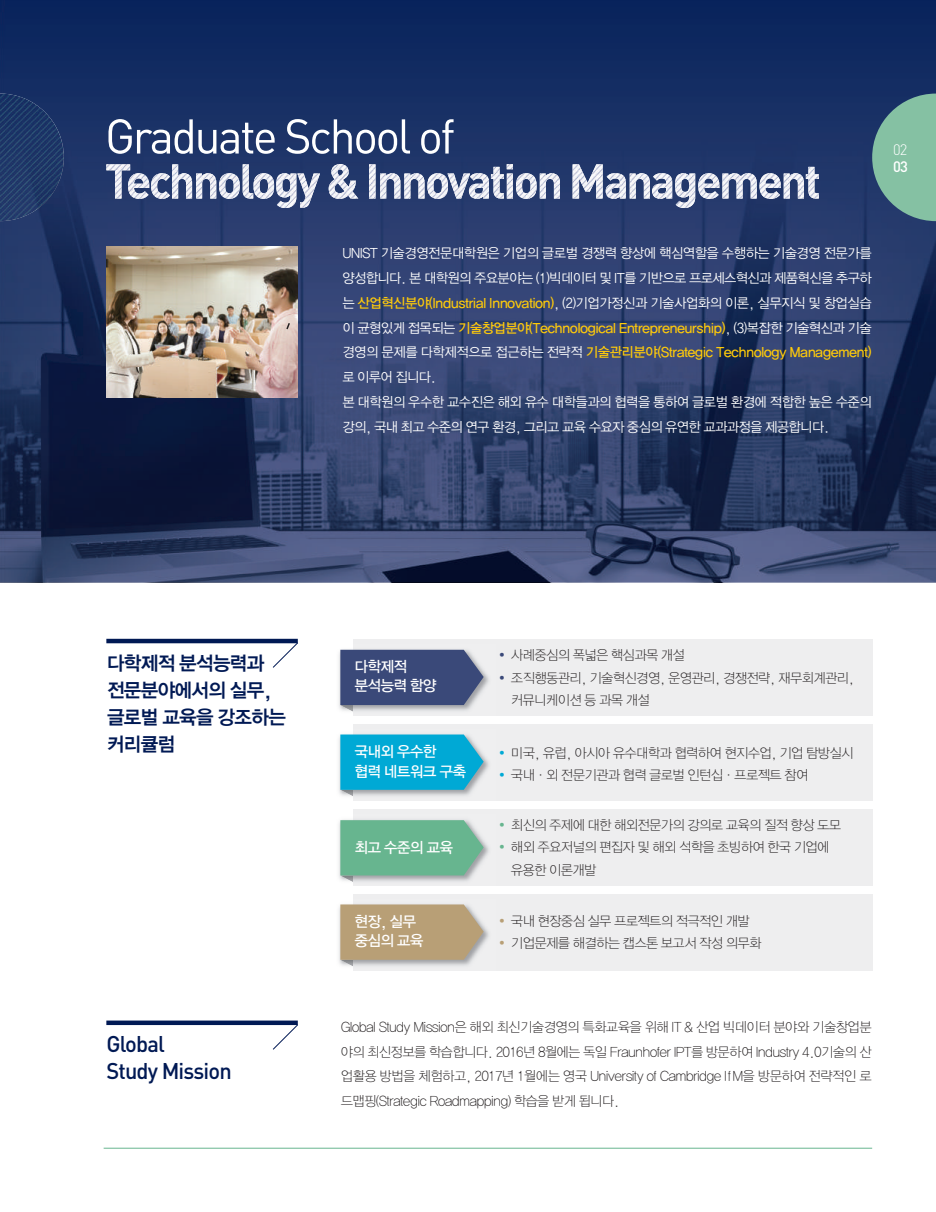
<style>
.page{position:relative;width:936px;height:1212px;background:#fff}
.page>*{position:absolute;margin:0;border:0;box-sizing:border-box;transform-origin:0 0}
.t1{font:500 22.5px/27px "DIN";letter-spacing:-.04em;color:#001954}
.t2{font:19.5px/27px "YGO145";letter-spacing:-.105em;color:#001954}
.t3{font:15px/19.5px "YGO135";letter-spacing:-.105em;color:#fff}
.t4{font:300 15px "DIN";color:#fff}
.t5{font:500 15px "DIN";color:#fff}
.t6{font:13.5px/24.8px "YGO115";letter-spacing:-.105em;color:#231f20}
.t7{font:13.5px/24.8px "YGO125";letter-spacing:-.105em;color:#fff;text-align:justify}
.t8{font:13.5px/24.8px "YGO135";letter-spacing:-.105em;color:#feca0a}
.s1{font-family:"YGO135";color:#feca0a}
.s2{font-family:"YGO125";color:#fff}
.s3{font-family:"Myriad Hebrew";font-weight:300;font-size:27px;color:#3a4979}
.s4{font-family:"Myriad Hebrew";font-weight:300;font-size:27px;color:#00a9d5}
.s5{font-family:"Myriad Hebrew";font-weight:300;font-size:27px;color:#67b58f}
.s6{font-family:"Myriad Hebrew";font-weight:300;font-size:27px;color:#b89f76}
</style>
<div class="page">
<img style="left:0;top:0;width:935px;height:583px">
<img style="left:0;top:94px;width:64px;height:127px">
<div style="left:353px;top:639px;width:519px;height:77px;background:#eeeeef"></div>
<div style="left:353px;top:724px;width:519px;height:77px;background:#eeeeef"></div>
<div style="left:353px;top:809px;width:519px;height:77px;background:#eeeeef"></div>
<div style="left:353px;top:894px;width:519px;height:77px;background:#eeeeef"></div>
<img style="left:339px;top:649px;width:14px;height:63px">
<img style="left:353px;top:649px;width:136px;height:41px">
<svg style="left:340px;top:650px;width:143px;height:61px;background:#505d86"></svg>
<img style="left:339px;top:737px;width:1px;height:56px">
<img style="left:483px;top:755px;width:6px;height:20px">
<svg style="left:340px;top:734px;width:143px;height:62px;background:#22afd4"></svg>
<img style="left:339px;top:819px;width:14px;height:59px">
<img style="left:483px;top:840px;width:6px;height:20px">
<svg style="left:340px;top:820px;width:143px;height:62px;background:#77b899"></svg>
<img style="left:339px;top:907px;width:1px;height:56px">
<img style="left:483px;top:925px;width:6px;height:20px">
<svg style="left:340px;top:904px;width:143px;height:62px;background:#bba684"></svg>
<svg style="left:424px;top:164px;width:394px;height:44px;background:#6b789b"></svg>
<img style="left:106px;top:164px;width:318px;height:44px">
<svg style="left:108px;top:119px;width:345px;height:35px"></svg>
<img style="left:106px;top:247px;width:192px;height:150px">
<hr style="left:106px;top:639px;width:192px;height:4px;background:#001954">
<div style="left:106px;top:1020px;width:192px;height:5px;background:#001954"></div>
<svg style="left:285px;top:321px;width:6px;height:10px"></svg>
<svg style="left:872px;top:94px;width:63px;height:127px;background:#6ea296"></svg>
<svg style="left:272px;top:642px;width:26px;height:26px"></svg>
<svg style="left:272px;top:1024px;width:26px;height:26px"></svg>
<hr style="left:104px;top:1148px;width:768px;height:1px;background:#67b58f">
<p class="t4" style="left:893px;top:141px;width:16px">02</p>
<p class="t5" style="left:893px;top:157px;width:16px">03</p>
<p class="t7" style="left:342px;top:241px;width:531px">UNIST 기술경영전문대학원은 기업의 글로벌 경쟁력 향상에 핵심역할을 수행하는 기술경영 전문가를 양성합니다. 본 대학원의 주요분야는 (1)빅데이터 및 IT를 기반으로 프로세스혁신과 제품혁신을 추구하 는 <span class="s1">산업혁신분야(Industrial Innovation)</span>, (2)기업가정신과 기술사업화의 이론, 실무지식 및 창업실습</p>
<p class="t8" style="left:342px;top:316px;width:531px"><span class="s2">이 균형있게 접목되는</span> 기술창업분야(Technological Entrepreneurship)<span class="s2">, (3)복잡한 기술혁신과 기술 경영의 문제를 다학제적으로 접근하는 전략적</span> 기술관리분야(Strategic Technology Management)</p>
<p class="t7" style="left:342px;top:365px;width:531px;text-align:left">로 이루어 집니다.<br>본 대학원의 우수한 교수진은 해외 유수 대학들과의 협력을 통하여 글로벌 환경에 적합한 높은 수준의 강의, 국내 최고 수준의 연구 환경, 그리고 교육 수요자 중심의 유연한 교과과정을 제공합니다.</p>
<h2 class="t2" style="left:106px;top:650px;width:182px">다학제적 분석능력과 전문분야에서의 실무, 글로벌 교육을 강조하는 커리큘럼</h2>
<p class="t3" style="left:354px;top:657px;width:85px">다학제적 분석능력 함양</p>
<p class="t3" style="left:354px;top:742px;width:114px">국내외 우수한 협력 네트워크 구축</p>
<p class="t3" style="left:354px;top:838px;width:101px">최고 수준의 교육</p>
<p class="t3" style="left:354px;top:912px;width:72px">현장, 실무 중심의 교육</p>
<p class="t6" style="left:497px;top:643px;width:189px"><span class="s3">•</span> 사례중심의 폭넓은 핵심과목 개설</p>
<p class="t6" style="left:510px;top:667px;width:345px;line-height:22.5px;text-indent:-13px"><span class="s3">•</span> 조직행동관리, 기술혁신경영, 운영관리, 경쟁전략, 재무회계관리, 커뮤니케이션 등 과목 개설</p>
<p class="t6" style="left:497px;top:741px;width:357px"><span class="s4">•</span> 미국, 유럽, 아시아 유수대학과 협력하여 현지수업, 기업 탐방실시</p>
<p class="t6" style="left:497px;top:763px;width:312px"><span class="s4">•</span> 국내·외 전문기관과 협력 글로벌 인턴십·프로젝트 참여</p>
<p class="t6" style="left:497px;top:813px;width:345px"><span class="s5">•</span> 최신의 주제에 대한 해외전문가의 강의로 교육의 질적 향상 도모</p>
<p class="t6" style="left:510px;top:836px;width:321px;line-height:22.5px;text-indent:-13px"><span class="s5">•</span> 해외 주요저널의 편집자 및 해외 석학을 초빙하여 한국 기업에 유용한 이론개발</p>
<p class="t6" style="left:497px;top:909px;width:254px"><span class="s6">•</span> 국내 현장중심 실무 프로젝트의 적극적인 개발</p>
<p class="t6" style="left:497px;top:931px;width:266px"><span class="s6">•</span> 기업문제를 해결하는 캡스톤 보고서 작성 의무화</p>
<h1 class="t1" style="left:106px;top:1029px;width:127px">Global<br>Study Mission</h1>
<p class="t6" style="left:340px;top:1015px;width:533px;text-align:justify">Global Study Mission은 해외 최신기술경영의 특화교육을 위해 IT &amp; 산업 빅데이터 분야와 기술창업분 야의 최신정보를 학습합니다. 2016년 8월에는 독일 Fraunhofer IPT를 방문하여 Industry 4.0기술의 산 업활용 방법을 체험하고, 2017년 1월에는 영국 University of Cambridge IfM을 방문하여 전략적인 로 드맵핑(Strategic Roadmapping) 학습을 받게 됩니다.</p>
</div>
